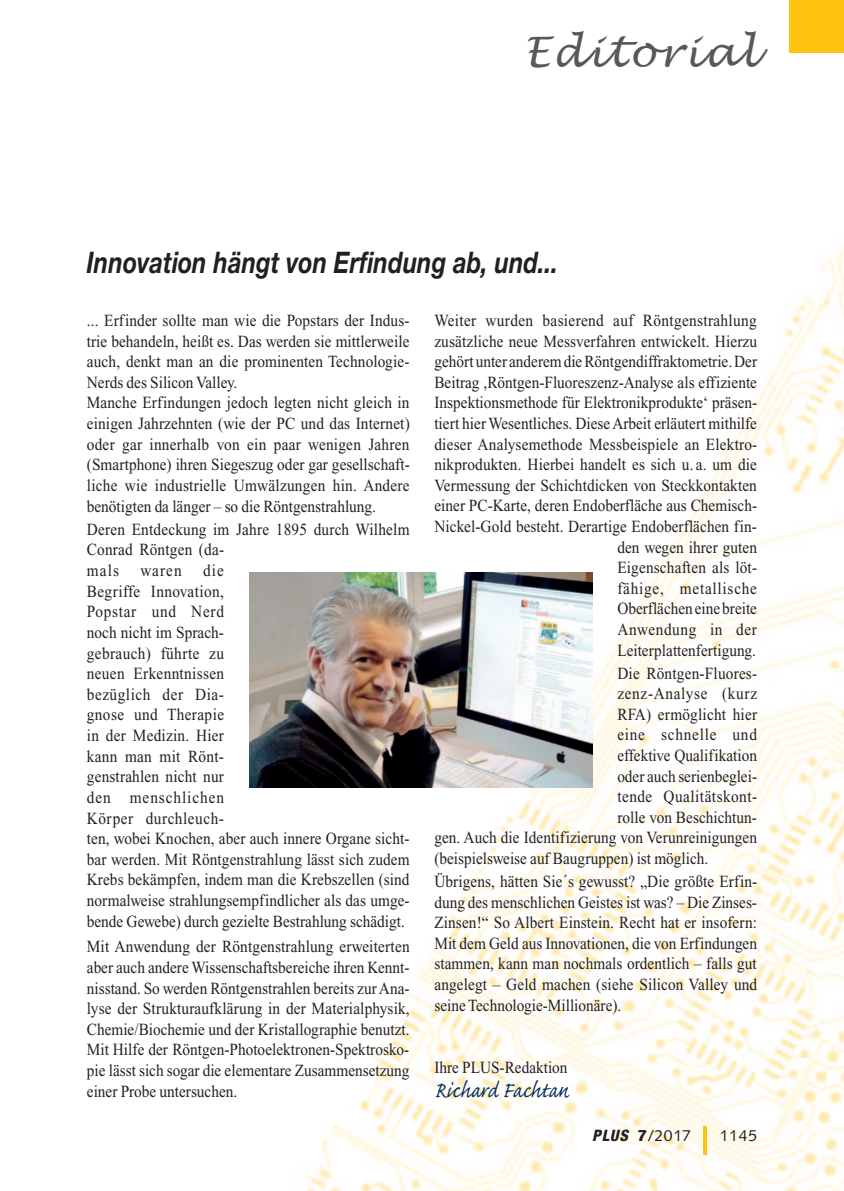
<style>
.page{position:relative;width:844px;height:1191px;background:#fff}
.page>*{position:absolute;margin:0;border:0;box-sizing:border-box;transform-origin:0 0}
.t1{font:italic 42px "Lucida Handwriting";letter-spacing:.05em;color:#57585a}
.t2{font:italic 700 29.75px "Helvetica Neue";color:#231f20;scale:.8 1}
.t3{font:28px "Caflisch Script Pro";color:#002e5e;scale:.9 1}
.t4{font:16.97px/20.7px "Times New Roman";letter-spacing:.005em;color:#231f20;scale:.9 1}
.t5{font:16.97px "Times New Roman";letter-spacing:.03em;color:#231f20;scale:.9 1}
.t6{font:16.97px "Times New Roman";letter-spacing:.045em;color:#231f20;scale:.9 1}
.t7{font:16.97px "Times New Roman";letter-spacing:.05em;color:#231f20;scale:.9 1}
.t8{font:15.75px "Syntax";letter-spacing:.05em;color:#231f20}
.s1{font-family:"Helvetica Neue";font-weight:800;font-style:italic;font-stretch:condensed}
.s2{font-weight:900}
</style>
<div class="page">
<img style="left:294px;top:52px;width:549px;height:1139px">
<hr style="left:703px;top:1126px;width:3px;height:29px;background:#fec210">
<div style="left:789px;top:0;width:54px;height:52px;background:#fec210"></div>
<img style="left:249px;top:572px;width:343px;height:216px">
<h1 class="t1" style="left:524px;top:26px;width:234px">Editorial</h1>
<h2 class="t2" style="left:87px;top:244px;width:590px">Innovation hängt von Erfindung ab, und...</h2>
<p class="t4" style="left:87px;top:310px;width:360px">... Erfinder sollte man wie die Popstars der Indus&shy;trie behandeln, heißt es. Das werden sie mittlerweile auch, denkt man an die prominenten Technologie-Nerds des Silicon Valley.<br>Manche Erfindungen jedoch legten nicht gleich in einigen Jahrzehnten (wie der PC und das Internet) oder gar innerhalb von ein paar wenigen Jahren (Smartphone) ihren Siegeszug oder gar gesellschaft&shy;liche wie industrielle Umwälzungen hin. Andere benötigten da länger – so die Röntgenstrahlung.</p>
<p class="t4" style="left:87px;top:519px;width:360px">Deren Entdeckung im Jahre 1895 durch Wilhelm<br>Conrad Röntgen (da-<br>mals</p>
<p class="t4" style="left:87px;top:560px;width:360px;text-indent:116px">die<br>Begriffe Innovation,<br>Popstar und Nerd<br>noch nicht im Sprach-<br>gebrauch) führte zu<br>neuen Erkenntnissen<br>bezüglich der Dia-<br>gnose und Therapie<br>in der Medizin. Hier<br>kann man mit Rönt-<br>genstrahlen nicht nur<br>den menschlichen<br>Körper durchleuch-<br>ten, wobei Knochen, aber auch innere Organe sicht&shy;bar werden. Mit Röntgenstrahlung lässt sich zudem<br>Krebs bekämpfen, indem man die Krebszellen (sind normalweise strahlungsempfindlicher als das umge&shy;bende Gewebe) durch gezielte Bestrahlung schädigt.</p>
<p class="t4" style="left:87px;top:936px;width:360px;text-align:justify">Mit Anwendung der Röntgenstrahlung erweiterten aber auch andere Wissenschaftsbereiche ihren Kennt&shy;nisstand. So werden Röntgenstrahlen bereits zur Ana&shy;lyse der Strukturaufklärung in der Materialphysik, Chemie/Biochemie und der Kristallographie benutzt.<br>Mit Hilfe der Röntgen-Photoelektronen-Spektrosko&shy;pie lässt sich sogar die elementare Zusammensetzung einer Probe untersuchen.</p>
<p class="t4" style="left:140px;top:560px;width:47px">waren</p>
<p class="t4" style="left:434px;top:310px;width:360px;text-align:right">Weiter wurden basierend auf Röntgenstrahlung zusätzliche neue Messverfahren entwickelt. Hierzu gehört unter anderem die Röntgendiffraktometrie. Der Beitrag ,Röntgen-Fluoreszenz-Analyse als effiziente Inspektionsmethode für Elektronikprodukte‘ präsen&shy;tiert hier Wesentliches. Diese Arbeit erläutert mithilfe dieser Analysemethode Messbeispiele an Elektro&shy;nikprodukten. Hierbei handelt es sich u. a. um die Vermessung der Schichtdicken von Steckkontakten einer PC-Karte, deren Endoberfläche aus Chemisch-Nickel-Gold besteht. Derartige Endoberflächen fin&shy;den wegen ihrer guten<br>Eigenschaften als löt-<br>fähige, metallische<br>Oberflächen eine breite<br>Anwendung in der<br>Leiterplattenfertigung.</p>
<p class="t4" style="left:617px;top:662px;width:157px">Die Röntgen-Fluores-</p>
<p class="t6" style="left:617px;top:684px;width:157px">zenz-Analyse (kurz</p>
<p class="t4" style="left:617px;top:704px;width:157px">RFA) ermöglicht hier</p>
<p class="t7" style="left:617px;top:725px;width:157px">eine schnelle und</p>
<p class="t4" style="left:617px;top:745px;width:157px">effektive Qualifikation</p>
<p class="t4" style="left:617px;top:765px;width:157px">oder auch serienbeglei-</p>
<p class="t5" style="left:617px;top:787px;width:157px">tende Qualitätskont-</p>
<p class="t4" style="left:617px;top:807px;width:157px">rolle von Beschichtun-</p>
<p class="t4" style="left:434px;top:827px;width:360px">gen. Auch die Identifizierung von Verunreinigungen</p>
<p class="t4" style="left:434px;top:848px;width:306px">(beispielsweise auf Baugruppen) ist möglich.</p>
<p class="t4" style="left:434px;top:871px;width:360px;text-align:justify">Übrigens, hätten Sie´s gewusst? „Die größte Erfin&shy;dung des menschlichen Geistes ist was? – Die Zinses-Zinsen!“ So Albert Einstein. Recht hat er insofern:<br>Mit dem Geld aus Innovationen, die von Erfindungen stammen, kann man nochmals ordentlich – falls gut angelegt – Geld machen (siehe Silicon Valley und seine Technologie-Millionäre).</p>
<p class="t4" style="left:434px;top:1057px;width:149px">Ihre PLUS-Redaktion</p>
<h3 class="t3" style="left:434px;top:1075px;width:151px">Richard Fachtan</h3>
<p class="t8" style="left:592px;top:1126px;width:100px"><span class="s1">PLUS</span> <span class="s2">7</span>/2017</p>
<p class="t8" style="left:719px;top:1126px;width:39px">1145</p>
</div>
